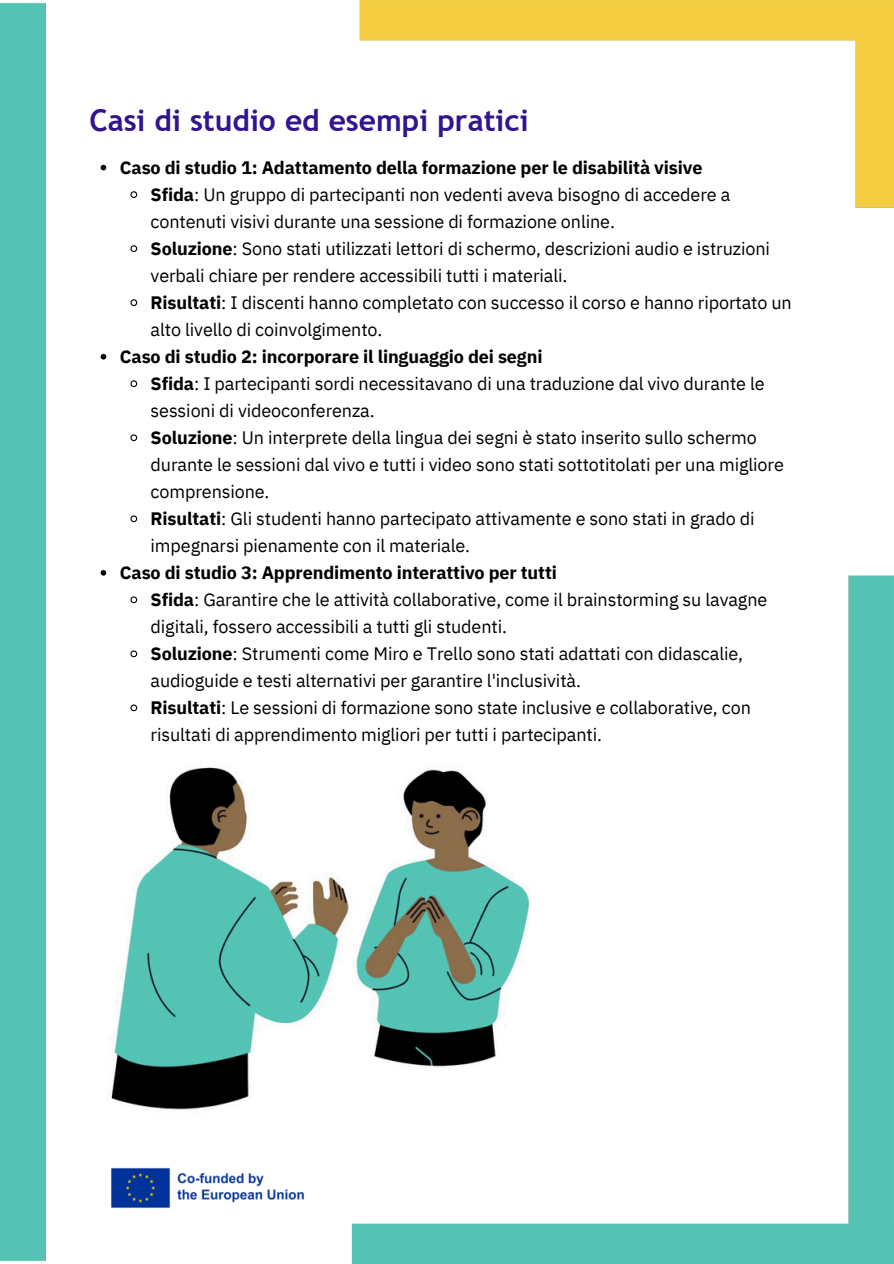
<style>
.page{position:relative;width:894px;height:1264px;background:#fff}
.page>*{position:absolute;margin:0;border:0;box-sizing:border-box;transform-origin:0 0}
.t1{font:700 30px "Trebuchet MS";color:#31148e}
.t2{font:18px/27px "IBM Plex Sans";letter-spacing:-.005em;color:#000}
.t3{font:700 18px "IBM Plex Sans";letter-spacing:-.005em;color:#000}
.s1{font-weight:700}
</style>
<div class="page">
<img style="left:110px;top:1167px;width:194px;height:41px">
<img style="left:111px;top:767px;width:234px;height:343px">
<div style="left:0;top:2px;width:45px;height:1260px;background:#55c3b4"></div>
<img style="left:345px;top:575px;width:548px;height:688px">
<img style="left:359px;top:0;width:534px;height:208px">
<svg style="left:101px;top:165px;width:5px;height:5px"></svg>
<svg style="left:130px;top:191px;width:8px;height:7px"></svg>
<svg style="left:130px;top:245px;width:8px;height:7px"></svg>
<svg style="left:130px;top:299px;width:8px;height:7px"></svg>
<svg style="left:101px;top:354px;width:5px;height:5px"></svg>
<svg style="left:130px;top:380px;width:8px;height:8px"></svg>
<svg style="left:130px;top:434px;width:8px;height:8px"></svg>
<svg style="left:130px;top:515px;width:8px;height:8px"></svg>
<svg style="left:101px;top:570px;width:5px;height:5px"></svg>
<svg style="left:130px;top:596px;width:8px;height:8px"></svg>
<svg style="left:130px;top:650px;width:8px;height:8px"></svg>
<svg style="left:130px;top:704px;width:8px;height:8px"></svg>
<p class="t1" style="left:89px;top:103px;width:441px">Casi di studio ed esempi pratici</p>
<p class="t3" style="left:120px;top:155px;width:584px">Caso di studio 1: Adattamento della formazione per le disabilità visive</p>
<p class="t2" style="left:150px;top:180px;width:581px"><span class="s1">Sfida</span>: Un gruppo di partecipanti non vedenti aveva bisogno di accedere a contenuti visivi durante una sessione di formazione online.</p>
<p class="t2" style="left:150px;top:234px;width:620px"><span class="s1">Soluzione</span>: Sono stati utilizzati lettori di schermo, descrizioni audio e istruzioni verbali chiare per rendere accessibili tutti i materiali.</p>
<p class="t2" style="left:150px;top:288px;width:642px"><span class="s1">Risultati</span>: I discenti hanno completato con successo il corso e hanno riportato un alto livello di coinvolgimento.</p>
<p class="t3" style="left:120px;top:344px;width:424px">Caso di studio 2: incorporare il linguaggio dei segni</p>
<p class="t2" style="left:150px;top:369px;width:615px"><span class="s1">Sfida</span>: I partecipanti sordi necessitavano di una traduzione dal vivo durante le sessioni di videoconferenza.</p>
<p class="t2" style="left:150px;top:423px;width:634px"><span class="s1">Soluzione</span>: Un interprete della lingua dei segni è stato inserito sullo schermo durante le sessioni dal vivo e tutti i video sono stati sottotitolati per una migliore comprensione.</p>
<p class="t2" style="left:150px;top:504px;width:605px"><span class="s1">Risultati</span>: Gli studenti hanno partecipato attivamente e sono stati in grado di impegnarsi pienamente con il materiale.</p>
<p class="t3" style="left:120px;top:560px;width:438px">Caso di studio 3: Apprendimento interattivo per tutti</p>
<p class="t2" style="left:150px;top:585px;width:618px"><span class="s1">Sfida</span>: Garantire che le attività collaborative, come il brainstorming su lavagne digitali, fossero accessibili a tutti gli studenti.</p>
<p class="t2" style="left:150px;top:639px;width:594px"><span class="s1">Soluzione</span>: Strumenti come Miro e Trello sono stati adattati con didascalie, audioguide e testi alternativi per garantire l'inclusività.</p>
<p class="t2" style="left:150px;top:693px;width:601px"><span class="s1">Risultati</span>: Le sessioni di formazione sono state inclusive e collaborative, con risultati di apprendimento migliori per tutti i partecipanti.</p>
</div>
